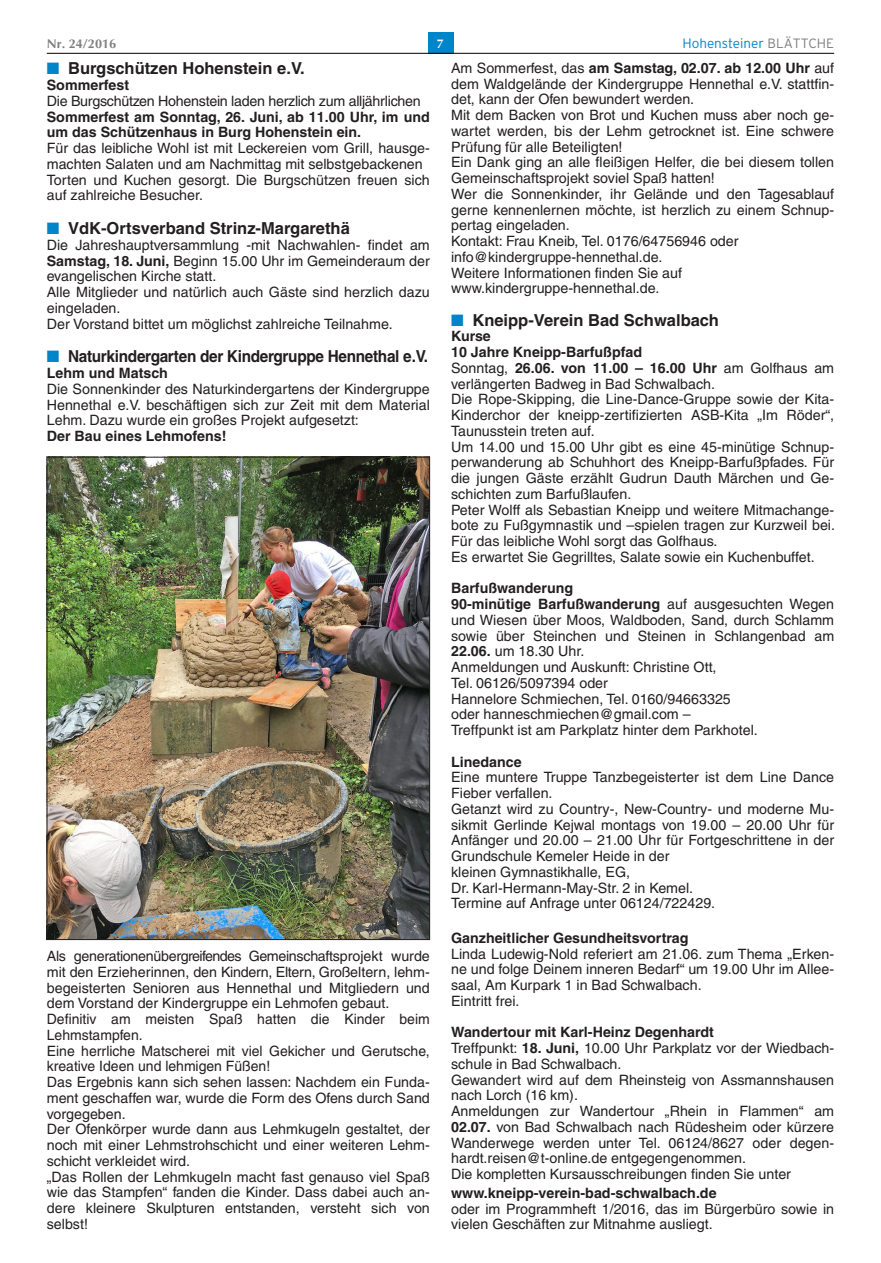
<style>
.page{position:relative;width:881px;height:1263px;background:#fff}
.page>*{position:absolute;margin:0;border:0;box-sizing:border-box;transform-origin:0 0}
.t1{font:700 16.5px "Helvetica LT";color:#231f20}
.t2{font:700 16.5px "Helvetica LT";letter-spacing:-.02em;color:#231f20;scale:.93 1}
.t3{font:14.25px/15.8px "Helvetica LT";color:#231f20}
.t4{font:700 14.25px/15.8px "Helvetica LT";color:#231f20}
.t5{font:14.25px "Helvetica LT";letter-spacing:-.02em;color:#231f20}
.t6{font:300 13.5px "Interstate";color:#0084ca}
.t7{font:700 12.75px "Optima LT";color:#808080}
.t8{font:700 12.75px "Optima LT";color:#fff}
.s1{color:#808080}
.s2{font-weight:700}
.s3{color:#0084ca}
</style>
<div class="page">
<div style="left:427px;top:32px;width:26px;height:21px;background:#0084ca"></div>
<hr style="left:47px;top:53px;width:786px;height:1px;background:#000">
<img style="left:49px;top:459px;width:378px;height:479px">
<p class="t7" style="left:47px;top:36px;width:71px">nr. 24/2016</p>
<p class="t8" style="left:437px;top:36px;width:9px">7</p>
<p class="t6" style="left:682px;top:35px;width:153px">Hohensteiner <span class="s1">BlättcHe</span></p>
<p class="t3" style="left:451px;top:61px;width:384px">Am Sommerfest, das <span class="s2">am Samstag, 02.07. ab 12.00 Uhr</span> auf dem Waldgelände der Kindergruppe Hennethal e.V. stattfin&shy;det, kann der Ofen bewundert werden.<br>Mit dem Backen von Brot und Kuchen muss aber noch ge&shy;wartet werden, bis der Lehm getrocknet ist. Eine schwere Prüfung für alle Beteiligten!<br>Ein Dank ging an alle fleißigen Helfer, die bei diesem tollen Gemeinschaftsprojekt soviel Spaß hatten!<br>Wer die Sonnenkinder, ihr Gelände und den Tagesablauf gerne kennenlernen möchte, ist herzlich zu einem Schnup&shy;pertag eingeladen.<br>Kontakt: Frau Kneib, Tel. 0176/64756946 oder info@kindergruppe-hennethal.de.<br>Weitere Informationen finden Sie auf www.kindergruppe-hennethal.de.</p>
<p class="t1" style="left:451px;top:310px;width:269px"><span class="s3">■</span> Kneipp-Verein Bad Schwalbach</p>
<p class="t3" style="left:451px;top:330px;width:385px"><span class="s2">Kurse<br>10 Jahre Kneipp-Barfußpfad<br></span>Sonntag, <span class="s2">26.06. von 11.00 – 16.00 Uhr</span> am Golfhaus am verlängerten Badweg in Bad Schwalbach.<br>Die Rope-Skipping, die Line-Dance-Gruppe sowie der Kita-Kinderchor der kneipp-zertifizierten ASB-Kita „Im Röder“, Taunusstein treten auf.<br>Um 14.00 und 15.00 Uhr gibt es eine 45-minütige Schnup&shy;perwanderung ab Schuhhort des Kneipp-Barfußpfades. Für die jungen Gäste erzählt Gudrun Dauth Märchen und Ge&shy;schichten zum Barfußlaufen.<br>Peter Wolff als Sebastian Kneipp und weitere Mitmachange&shy;bote zu Fußgymnastik und –spielen tragen zur Kurzweil bei.<br>Für das leibliche Wohl sorgt das Golfhaus.<br>Es erwartet Sie Gegrilltes, Salate sowie ein Kuchenbuffet.</p>
<p class="t3" style="left:451px;top:582px;width:384px"><span class="s2">Barfußwanderung<br>90-minütige Barfußwanderung</span> auf ausgesuchten Wegen und Wiesen über Moos, Waldboden, Sand, durch Schlamm sowie über Steinchen und Steinen in Schlangenbad am <span class="s2">22.06.</span> um 18.30 Uhr.<br>Anmeldungen und Auskunft: christine Ott,<br>Tel. 06126/5097394 oder<br>Hannelore Schmiechen, Tel. 0160/94663325<br>oder hanneschmiechen@gmail.com –<br>Treffpunkt ist am Parkplatz hinter dem Parkhotel.</p>
<p class="t4" style="left:451px;top:754px;width:72px">Linedance</p>
<p class="t3" style="left:451px;top:771px;width:384px">Eine muntere Truppe Tanzbegeisterter ist dem Line Dance Fieber verfallen.<br>Getanzt wird zu country-, New-country- und moderne Mu&shy;sikmit Gerlinde Kejwal montags von 19.00 – 20.00 Uhr für Anfänger und 20.00 – 21.00 Uhr für Fortgeschrittene in der Grundschule Kemeler Heide in der<br>kleinen Gymnastikhalle, EG,<br>Dr. Karl-Hermann-May-Str. 2 in Kemel.<br>Termine auf Anfrage unter 06124/722429.</p>
<p class="t4" style="left:451px;top:930px;width:239px">Ganzheitlicher Gesundheitsvortrag</p>
<p class="t3" style="left:451px;top:947px;width:384px">Linda Ludewig-Nold referiert am 21.06. zum Thema „Erken&shy;ne und folge Deinem inneren Bedarf“ um 19.00 Uhr im Allee&shy;saal, Am Kurpark 1 in Bad Schwalbach.<br>Eintritt frei.</p>
<p class="t3" style="left:451px;top:1026px;width:384px"><span class="s2">Wandertour mit Karl-Heinz Degenhardt<br></span>Treffpunkt: <span class="s2">18. Juni,</span> 10.00 Uhr Parkplatz vor der Wiedbach&shy;schule in Bad Schwalbach.<br>Gewandert wird auf dem Rheinsteig von Assmannshausen nach Lorch (16 km).<br>Anmeldungen zur Wandertour „Rhein in Flammen“ am <span class="s2">02.07.</span> von Bad Schwalbach nach Rüdesheim oder kürzere Wanderwege werden unter Tel. 06124/8627 oder degen&shy;hardt.reisen@t-online.de entgegengenommen.<br>Die kompletten Kursausschreibungen finden Sie unter</p>
<p class="t4" style="left:451px;top:1185px;width:267px">www.kneipp-verein-bad-schwalbach.de</p>
<p class="t3" style="left:451px;top:1202px;width:384px">oder im Programmheft 1/2016, das im Bürgerbüro sowie in vielen Geschäften zur Mitnahme ausliegt.</p>
<p class="t1" style="left:47px;top:59px;width:259px"><span class="s3">■</span> Burgschützen Hohenstein e.V.</p>
<p class="t4" style="left:47px;top:77px;width:84px">Sommerfest</p>
<p class="t5" style="left:47px;top:95px;width:375px">Die Burgschützen Hohenstein laden herzlich zum alljährlichen</p>
<p class="t4" style="left:47px;top:109px;width:384px">Sommerfest am Sonntag, 26. Juni, ab 11.00 Uhr, im und um das Schützenhaus in Burg Hohenstein ein.</p>
<p class="t3" style="left:47px;top:142px;width:384px">Für das leibliche Wohl ist mit Leckereien vom Grill, hausge&shy;machten Salaten und am Nachmittag mit selbstgebackenen Torten und Kuchen gesorgt. Die Burgschützen freuen sich auf zahlreiche Besucher.</p>
<p class="t1" style="left:47px;top:219px;width:304px"><span class="s3">■</span> VdK-Ortsverband Strinz-Margarethä</p>
<p class="t3" style="left:47px;top:238px;width:384px">Die Jahreshauptversammlung -mit Nachwahlen- findet am <span class="s2">Samstag, 18. Juni,</span> Beginn 15.00 Uhr im Gemeinderaum der evangelischen Kirche statt.<br>Alle Mitglieder und natürlich auch Gäste sind herzlich dazu eingeladen.<br>Der Vorstand bittet um möglichst zahlreiche Teilnahme.</p>
<p class="t2" style="left:47px;top:347px;width:411px"><span class="s3">■</span> Naturkindergarten der Kindergruppe Hennethal e.V.</p>
<p class="t4" style="left:47px;top:365px;width:122px">Lehm und Matsch</p>
<p class="t3" style="left:47px;top:382px;width:384px;text-align:justify">Die Sonnenkinder des Naturkindergartens der Kindergruppe Hennethal e.V. beschäftigen sich zur Zeit mit dem Material Lehm. Dazu wurde ein großes Projekt aufgesetzt:</p>
<p class="t4" style="left:47px;top:428px;width:181px">Der Bau eines Lehmofens!</p>
<p class="t3" style="left:47px;top:949px;width:384px">Als generationenübergreifendes Gemeinschaftsprojekt wurde mit den Erzieherinnen, den Kindern, Eltern, Großeltern, lehm&shy;begeisterten Senioren aus Hennethal und Mitgliedern und dem Vorstand der Kindergruppe ein Lehmofen gebaut.<br>Definitiv am meisten Spaß hatten die Kinder beim Lehmstampfen.<br>Eine herrliche Matscherei mit viel Gekicher und Gerutsche, kreative Ideen und lehmigen Füßen!<br>Das Ergebnis kann sich sehen lassen: Nachdem ein Funda&shy;ment geschaffen war, wurde die Form des Ofens durch Sand vorgegeben.<br>Der Ofenkörper wurde dann aus Lehmkugeln gestaltet, der noch mit einer Lehmstrohschicht und einer weiteren Lehm&shy;schicht verkleidet wird.<br>„Das Rollen der Lehmkugeln macht fast genauso viel Spaß wie das Stampfen“ fanden die Kinder. Dass dabei auch an&shy;dere kleinere Skulpturen entstanden, versteht sich von selbst!</p>
</div>
